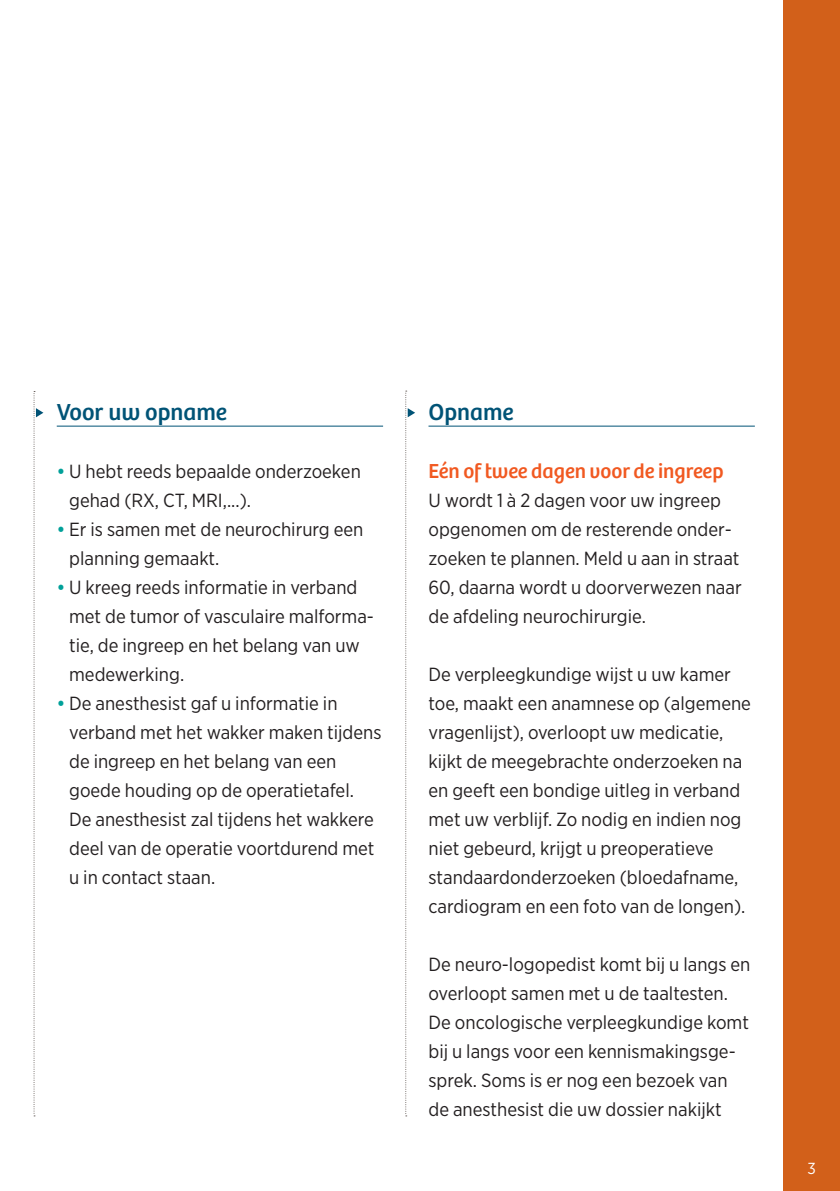
<style>
.page{position:relative;width:840px;height:1191px;background:#fff}
.page>*{position:absolute;margin:0;border:0;box-sizing:border-box;transform-origin:0 0}
.t1{font:24px "Bree";color:#005376}
.t2{font:21px "Bree";color:#f15921}
.t3{font:19px/29px "Gotham Narrow";color:#231f20}
.t4{font:16px "Gotham Narrow";color:#fff}
.s1{font-weight:500;color:#00a099}
</style>
<div class="page">
<div style="left:782px;top:0;width:57px;height:1191px;background:#d2601a"></div>
<svg style="left:405px;top:390px;width:10px;height:726px"></svg>
<svg style="left:34px;top:391px;width:9px;height:725px"></svg>
<hr style="left:57px;top:426px;width:326px;height:1px;background:#005376">
<hr style="left:428px;top:426px;width:326px;height:1px;background:#005376">
<p class="t1" style="left:57px;top:398px;width:172px">Voor uw opname</p>
<p class="t3" style="left:69px;top:456px;width:293px;text-indent:-12px"><span class="s1">•</span> U hebt reeds bepaalde onderzoeken gehad (RX, CT, MRI,...).</p>
<p class="t3" style="left:69px;top:514px;width:295px;text-indent:-12px"><span class="s1">•</span> Er is samen met de neurochirurg een planning gemaakt.</p>
<p class="t3" style="left:69px;top:572px;width:306px;text-indent:-12px"><span class="s1">•</span> U kreeg reeds informatie in verband met de tumor of vasculaire malforma&shy;tie, de ingreep en het belang van uw medewerking.</p>
<p class="t3" style="left:69px;top:688px;width:314px;text-indent:-12px"><span class="s1">•</span> De anesthesist gaf u informatie in verband met het wakker maken tijdens de ingreep en het belang van een goede houding op de operatietafel.<br>De anesthesist zal tijdens het wakkere deel van de operatie voortdurend met u in contact staan.</p>
<p class="t1" style="left:428px;top:398px;width:87px">Opname</p>
<p class="t2" style="left:428px;top:459px;width:296px">Eén of twee dagen voor de ingreep</p>
<p class="t3" style="left:428px;top:485px;width:314px">U wordt 1 à 2 dagen voor uw ingreep opgenomen om de resterende onder&shy;zoeken te plannen. Meld u aan in straat 60, daarna wordt u doorverwezen naar de afdeling neurochirurgie.</p>
<p class="t3" style="left:428px;top:659px;width:324px">De verpleegkundige wijst u uw kamer toe, maakt een anamnese op (algemene vragenlijst), overloopt uw medicatie, kijkt de meegebrachte onderzoeken na en geeft een bondige uitleg in verband met uw verblijf. Zo nodig en indien nog niet gebeurd, krijgt u preoperatieve standaardonderzoeken (bloedafname, cardiogram en een foto van de longen).</p>
<p class="t3" style="left:428px;top:949px;width:323px">De neuro-logopedist komt bij u langs en overloopt samen met u de taaltesten.<br>De oncologische verpleegkundige komt bij u langs voor een kennismakingsge&shy;sprek. Soms is er nog een bezoek van de anesthesist die uw dossier nakijkt</p>
<p class="t4" style="left:807px;top:1158px;width:10px">3</p>
</div>
